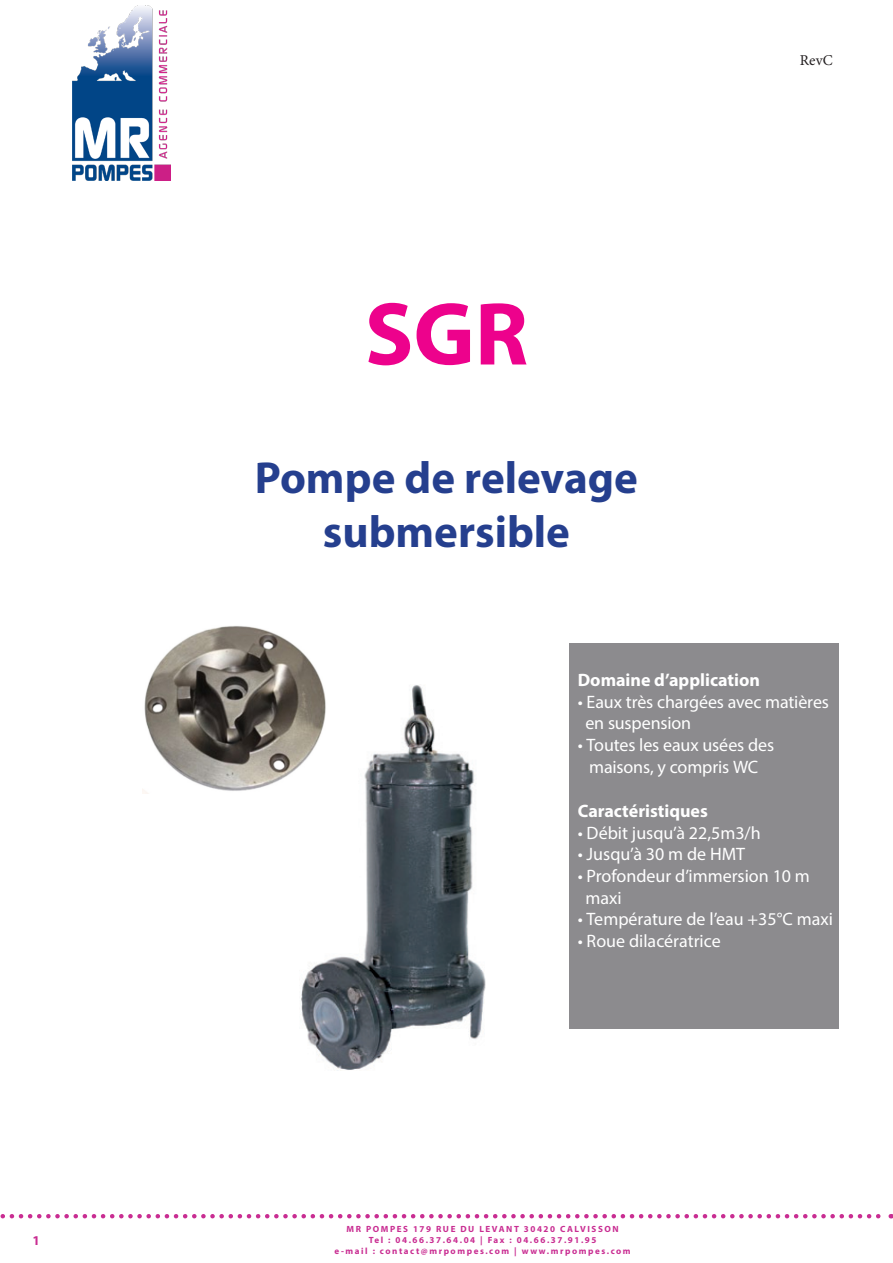
<style>
.page{position:relative;width:893px;height:1263px;background:#fff}
.page>*{position:absolute;margin:0;border:0;box-sizing:border-box;transform-origin:0 0}
.t1{font:700 90px "Myriad Pro";color:#ed028c}
.t2{font:700 45px "Myriad Pro";color:#253f8e}
.t3{font:18px/21.6px "Myriad Pro";letter-spacing:-.005em;color:#fff}
.t4{font:700 18px "Myriad Pro";color:#fff}
.t5{font:15px "Minion Pro";color:#231f20}
.t6{font:700 13.5px "Myriad Pro";color:#c92d92}
.t7{font:700 9px "Myriad Pro";letter-spacing:.175em;color:#c92d92}
</style>
<div class="page">
<div style="left:569px;top:643px;width:270px;height:386px;background:#8c8b8e"></div>
<svg style="left:0;top:1214px;width:892px;height:4px"></svg>
<img style="left:72px;top:6px;width:98px;height:174px">
<img style="left:301px;top:685px;width:184px;height:386px">
<img style="left:142px;top:626px;width:185px;height:167px">
<p class="t6" style="left:32px;top:1231px;width:9px">1</p>
<p class="t1" style="left:365px;top:275px;width:165px">SGR</p>
<p class="t2" style="left:255px;top:449px;width:385px">Pompe de relevage</p>
<p class="t2" style="left:323px;top:503px;width:249px">submersible</p>
<p class="t5" style="left:800px;top:50px;width:34px">RevC</p>
<p class="t4" style="left:578px;top:668px;width:184px">Domaine d’application</p>
<p class="t3" style="left:585px;top:691px;width:245px;text-indent:-8px">• Eaux très chargées avec matières en suspension</p>
<p class="t3" style="left:578px;top:734px;width:198px">• Toutes les eaux usées des</p>
<p class="t3" style="left:589px;top:755px;width:171px">maisons, y compris WC</p>
<p class="t4" style="left:578px;top:799px;width:132px">Caractéristiques</p>
<p class="t3" style="left:578px;top:822px;width:185px">• Débit jusqu’à 22,5m3/h</p>
<p class="t3" style="left:578px;top:843px;width:169px">• Jusqu’à 30 m de HMT</p>
<p class="t3" style="left:585px;top:865px;width:226px;text-indent:-8px">• Profondeur d’immersion 10 m maxi</p>
<p class="t3" style="left:578px;top:908px;width:257px">• Température de l’eau +35°C maxi</p>
<p class="t3" style="left:578px;top:930px;width:145px">• Roue dilacératrice</p>
<p class="t7" style="left:347px;top:1223px;width:274px">MR POMPES 179 RUE DU LEVANT 30420 CALVISSON</p>
<p class="t7" style="left:369px;top:1234px;width:229px">Tel : 04.66.37.64.04 | Fax : 04.66.37.91.95</p>
<p class="t7" style="left:335px;top:1245px;width:298px">e-mail : contact@mrpompes.com | www.mrpompes.com</p>
</div>
